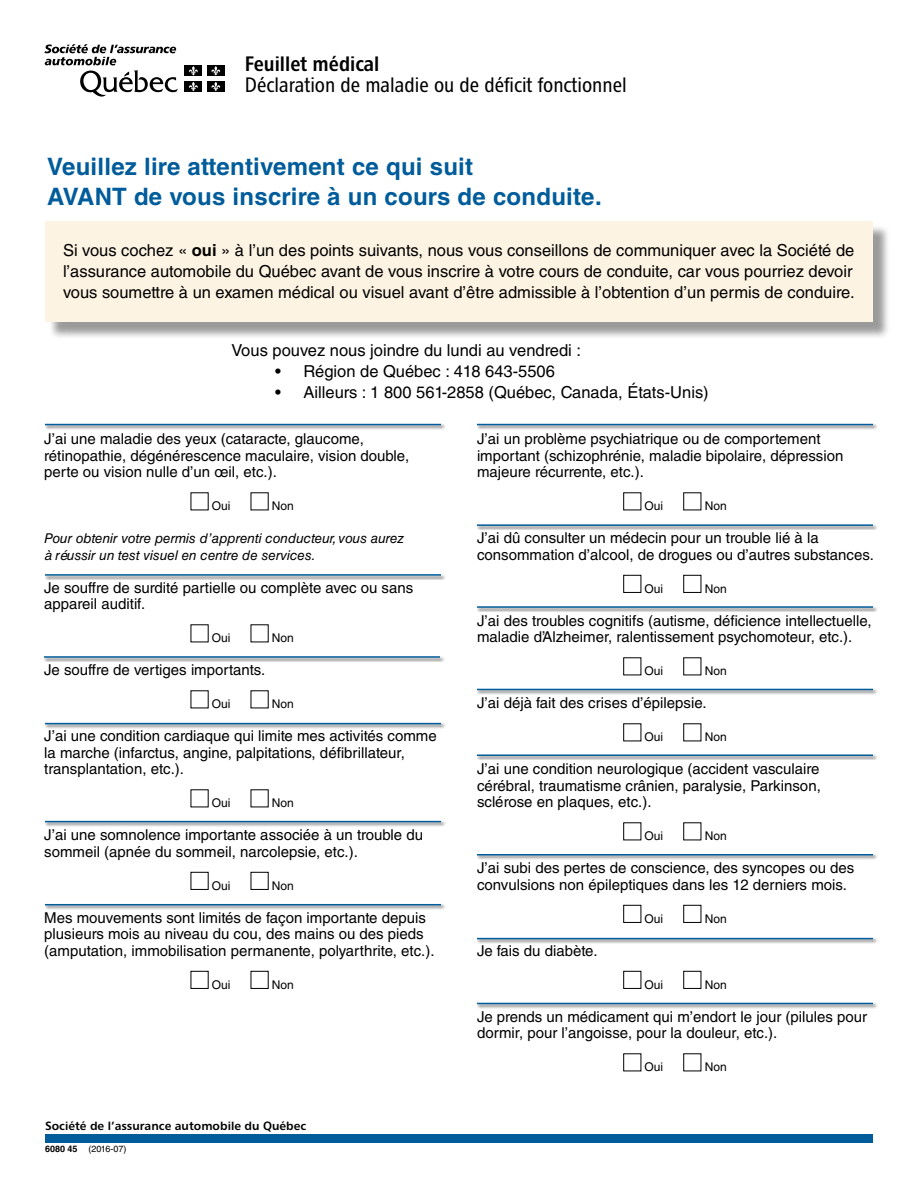
<style>
.page{position:relative;width:918px;height:1188px;background:#fff}
.page>*{position:absolute;margin:0;border:0;box-sizing:border-box;transform-origin:0 0}
.t1{font:700 24px/30px "Helvetica LT Std";letter-spacing:.01em;color:#005c9b}
.t2{font:21px/21px "Chaloult Cond";color:#000}
.t3{font:16.5px/21px "Helvetica LT Std";color:#000}
.t4{font:15px/16.5px "Helvetica LT Std";color:#000}
.t5{font:italic 13.5px/16.5px "Helvetica LT Std";color:#000}
.t6{font:12px "Helvetica LT Std";color:#000}
.t7{font:12px "Chaloult Demi Gras";color:#000}
.t8{font:9px "Helvetica LT Std";letter-spacing:-.02em;color:#000}
.s1{font-family:"Chaloult Cond Demi Gras"}
.s2{font-weight:700}
</style>
<div class="page">
<div style="left:49px;top:225px;width:842px;height:114px;background:#000;opacity:.4"></div>
<div style="left:45px;top:221px;width:828px;height:101px;background:#fdf3e2"></div>
<div style="left:191px;top:872px;width:18px;height:18px;border:1px solid #000"></div>
<div style="left:251px;top:872px;width:18px;height:18px;border:1px solid #000"></div>
<div style="left:191px;top:971px;width:18px;height:18px;border:1px solid #000"></div>
<div style="left:251px;top:971px;width:18px;height:18px;border:1px solid #000"></div>
<div style="left:623px;top:575px;width:18px;height:18px;border:1px solid #000"></div>
<div style="left:683px;top:575px;width:18px;height:18px;border:1px solid #000"></div>
<div style="left:623px;top:905px;width:18px;height:18px;border:1px solid #000"></div>
<div style="left:683px;top:905px;width:18px;height:18px;border:1px solid #000"></div>
<div style="left:623px;top:971px;width:18px;height:18px;border:1px solid #000"></div>
<div style="left:683px;top:971px;width:18px;height:18px;border:1px solid #000"></div>
<div style="left:45px;top:424px;width:400px;height:6px;background:#000;opacity:.75"></div>
<hr style="left:45px;top:424px;width:396px;height:1px;background:#005c9b">
<div style="left:44px;top:656px;width:400px;height:6px;background:#bebebe"></div>
<hr style="left:44px;top:656px;width:396px;height:2px;background:#005c9b">
<div style="left:45px;top:821px;width:400px;height:6px;background:#000;opacity:.75"></div>
<hr style="left:45px;top:821px;width:396px;height:1px;background:#005c9b">
<div style="left:45px;top:574px;width:400px;height:6px;background:#bebebe"></div>
<hr style="left:45px;top:574px;width:396px;height:2px;background:#005c9b">
<div style="left:45px;top:723px;width:400px;height:6px;background:#000;opacity:.75"></div>
<hr style="left:45px;top:723px;width:396px;height:1px;background:#005c9b">
<div style="left:45px;top:904px;width:400px;height:6px;background:#000;opacity:.75"></div>
<hr style="left:45px;top:904px;width:396px;height:1px;background:#005c9b">
<div style="left:477px;top:424px;width:400px;height:6px;background:#000;opacity:.75"></div>
<hr style="left:477px;top:424px;width:396px;height:1px;background:#005c9b">
<div style="left:477px;top:606px;width:400px;height:6px;background:#bebebe"></div>
<hr style="left:477px;top:606px;width:396px;height:2px;background:#005c9b">
<div style="left:477px;top:754px;width:400px;height:6px;background:#bcbebe"></div>
<hr style="left:477px;top:755px;width:396px;height:1px;background:#005c9b">
<div style="left:477px;top:938px;width:400px;height:6px;background:#000;opacity:.75"></div>
<hr style="left:477px;top:938px;width:396px;height:1px;background:#005c9b">
<div style="left:477px;top:524px;width:400px;height:6px;background:#bebebe"></div>
<hr style="left:477px;top:524px;width:396px;height:2px;background:#005c9b">
<div style="left:477px;top:689px;width:400px;height:6px;background:#000;opacity:.75"></div>
<hr style="left:477px;top:689px;width:396px;height:1px;background:#005c9b">
<div style="left:477px;top:854px;width:400px;height:6px;background:#000;opacity:.75"></div>
<hr style="left:477px;top:854px;width:396px;height:2px;background:#005c9b">
<div style="left:477px;top:1003px;width:400px;height:6px;background:#000;opacity:.75"></div>
<hr style="left:477px;top:1003px;width:396px;height:1px;background:#005c9b">
<svg style="left:45px;top:44px;width:133px;height:53px"></svg>
<div style="left:185px;top:65px;width:17px;height:11px;background:#000"></div>
<svg style="left:189px;top:66px;width:9px;height:10px"></svg>
<div style="left:207px;top:65px;width:18px;height:11px;background:#000"></div>
<svg style="left:211px;top:66px;width:9px;height:10px"></svg>
<div style="left:185px;top:81px;width:17px;height:11px;background:#000"></div>
<svg style="left:189px;top:82px;width:9px;height:9px"></svg>
<div style="left:207px;top:81px;width:18px;height:11px;background:#000"></div>
<svg style="left:211px;top:82px;width:9px;height:9px"></svg>
<div style="left:45px;top:1134px;width:828px;height:9px;background:#005c9b"></div>
<h1 class="t2" style="left:245px;top:53px;width:383px"><span class="s1">Feuillet médical<br></span>Déclaration de maladie ou de déficit fonctionnel</h1>
<h2 class="t1" style="left:47px;top:151px;width:556px">Veuillez lire attentivement ce qui suit<br>AVANT de vous inscrire à un cours de conduite.</h2>
<h3 class="t3" style="left:63px;top:240px;width:793px">Si vous cochez « <span class="s2">oui</span> » à l’un des points suivants, nous vous conseillons de communiquer avec la Société de l’assurance automobile du Québec avant de vous inscrire à votre cours de conduite, car vous pourriez devoir vous soumettre à un examen médical ou visuel avant d’être admissible à l’obtention d’un permis de conduire.</h3>
<h3 class="t3" style="left:232px;top:339px;width:351px">Vous pouvez nous joindre du lundi au vendredi :</h3>
<h3 class="t3" style="left:275px;top:360px;width:281px">• Région de Québec : 418 643-5506</h3>
<h3 class="t3" style="left:275px;top:381px;width:435px">• Ailleurs : 1 800 561-2858 (Québec, Canada, États-Unis)</h3>
<p class="t4" style="left:44px;top:431px;width:366px">J’ai une maladie des yeux (cataracte, glaucome, rétinopathie, dégénérescence maculaire, vision double, perte ou vision nulle d’un œil, etc.).</p>
<p class="t6" style="left:212px;top:499px;width:20px">Oui</p>
<p class="t6" style="left:272px;top:499px;width:24px">Non</p>
<p class="t5" style="left:44px;top:530px;width:362px">Pour obtenir votre permis d’apprenti conducteur, vous aurez à réussir un test visuel en centre de services.</p>
<p class="t4" style="left:44px;top:579px;width:370px">Je souffre de surdité partielle ou complète avec ou sans appareil auditif.</p>
<p class="t6" style="left:212px;top:631px;width:20px">Oui</p>
<p class="t6" style="left:272px;top:631px;width:24px">Non</p>
<p class="t4" style="left:44px;top:662px;width:223px">Je souffre de vertiges importants.</p>
<p class="t6" style="left:212px;top:697px;width:20px">Oui</p>
<p class="t6" style="left:272px;top:697px;width:24px">Non</p>
<p class="t4" style="left:44px;top:728px;width:394px">J’ai une condition cardiaque qui limite mes activités comme la marche (infarctus, angine, palpitations, défibrillateur, transplantation, etc.).</p>
<p class="t6" style="left:212px;top:796px;width:20px">Oui</p>
<p class="t6" style="left:272px;top:796px;width:24px">Non</p>
<p class="t4" style="left:44px;top:827px;width:380px">J’ai une somnolence importante associée à un trouble du sommeil (apnée du sommeil, narcolepsie, etc.).</p>
<p class="t6" style="left:212px;top:879px;width:20px">Oui</p>
<p class="t6" style="left:272px;top:879px;width:24px">Non</p>
<p class="t4" style="left:44px;top:909px;width:392px">Mes mouvements sont limités de façon importante depuis plusieurs mois au niveau du cou, des mains ou des pieds (amputation, immobilisation permanente, polyarthrite, etc.).</p>
<p class="t6" style="left:212px;top:978px;width:20px">Oui</p>
<p class="t6" style="left:272px;top:978px;width:24px">Non</p>
<p class="t4" style="left:477px;top:431px;width:368px">J’ai un problème psychiatrique ou de comportement important (schizophrénie, maladie bipolaire, dépression majeure récurrente, etc.).</p>
<p class="t6" style="left:645px;top:499px;width:20px">Oui</p>
<p class="t6" style="left:705px;top:499px;width:24px">Non</p>
<p class="t4" style="left:477px;top:530px;width:398px">J’ai dû consulter un médecin pour un trouble lié à la consommation d’alcool, de drogues ou d’autres substances.</p>
<p class="t6" style="left:645px;top:582px;width:20px">Oui</p>
<p class="t6" style="left:705px;top:582px;width:24px">Non</p>
<p class="t4" style="left:477px;top:612px;width:396px">J’ai des troubles cognitifs (autisme, déficience intellectuelle, maladie d’Alzheimer, ralentissement psychomoteur, etc.).</p>
<p class="t6" style="left:645px;top:664px;width:20px">Oui</p>
<p class="t6" style="left:705px;top:664px;width:24px">Non</p>
<p class="t4" style="left:477px;top:695px;width:231px">J’ai déjà fait des crises d’épilepsie.</p>
<p class="t6" style="left:645px;top:730px;width:20px">Oui</p>
<p class="t6" style="left:705px;top:730px;width:24px">Non</p>
<p class="t4" style="left:477px;top:761px;width:345px;text-align:justify">J’ai une condition neurologique (accident vasculaire cérébral, traumatisme crânien, paralysie, Parkinson, sclérose en plaques, etc.).</p>
<p class="t6" style="left:645px;top:829px;width:20px">Oui</p>
<p class="t6" style="left:705px;top:829px;width:24px">Non</p>
<p class="t4" style="left:477px;top:860px;width:379px">J’ai subi des pertes de conscience, des syncopes ou des convulsions non épileptiques dans les 12 derniers mois.</p>
<p class="t6" style="left:645px;top:912px;width:20px">Oui</p>
<p class="t6" style="left:705px;top:912px;width:24px">Non</p>
<p class="t4" style="left:477px;top:942px;width:122px">Je fais du diabète.</p>
<p class="t6" style="left:645px;top:978px;width:20px">Oui</p>
<p class="t6" style="left:705px;top:978px;width:24px">Non</p>
<p class="t4" style="left:477px;top:1008px;width:392px">Je prends un médicament qui m’endort le jour (pilules pour dormir, pour l’angoisse, pour la douleur, etc.).</p>
<p class="t6" style="left:645px;top:1060px;width:20px">Oui</p>
<p class="t6" style="left:705px;top:1060px;width:24px">Non</p>
<p class="t7" style="left:45px;top:1118px;width:263px">Société de l’assurance automobile du Québec</p>
<p class="t8" style="left:45px;top:1144px;width:83px"><span class="s2">6080 45</span> (2016-07)</p>
</div>
